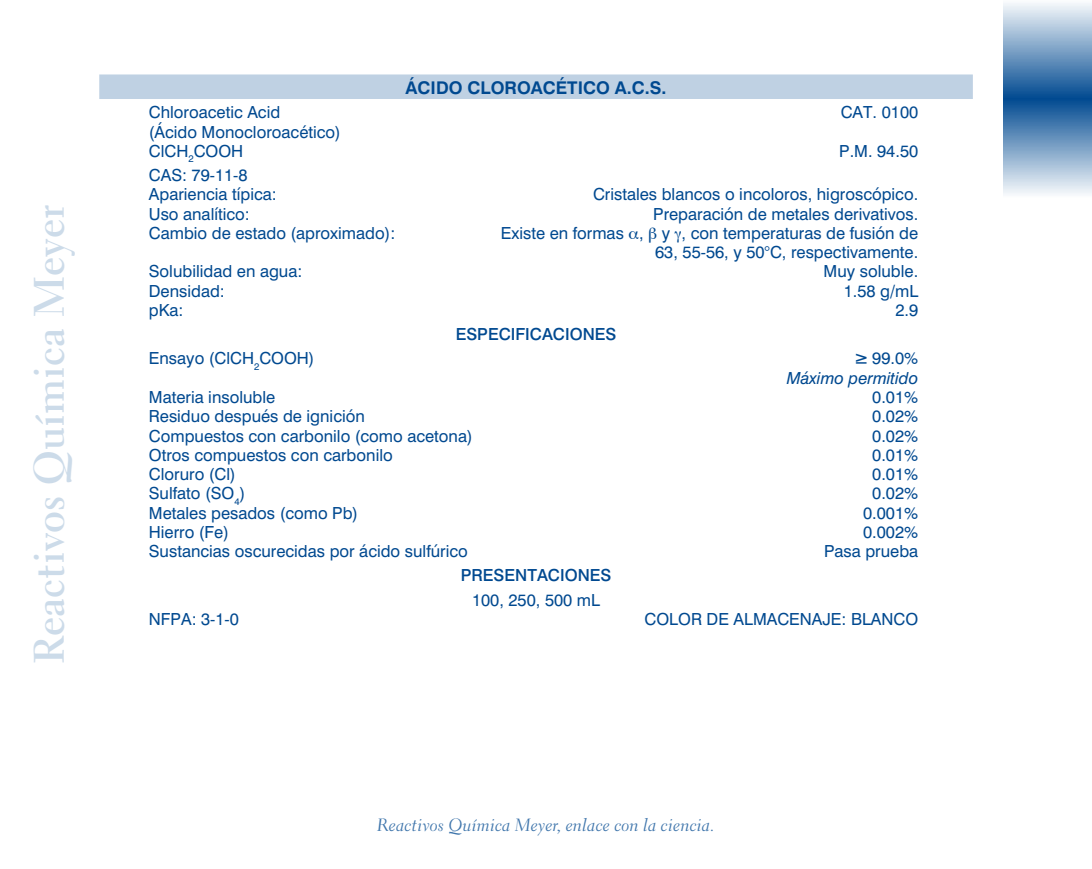
<style>
.page{position:relative;width:1092px;height:869px;background:#fff}
.page>*{position:absolute;margin:0;border:0;box-sizing:border-box;transform-origin:0 0}
.t1{font:42px "Transitional 521 BT Bold A";color:#ccdbe9}
.t2{font:17.5px "Transitional 521 BT Cursive A";color:#4076ac}
.t3{font:700 17.5px "Swiss 721 BT";color:#004990}
.t4{font:16.62px/19.2px "Swiss 721 BT";color:#004990}
.t5{font:500 16.62px "Swiss 721 BT";color:#004990}
.t6{font:italic 16.62px/19.2px "Swiss 721 BT";color:#004990;text-align:right}
.s1{font-style:normal}
</style>
<div class="page">
<svg style="left:1003px;top:3px;width:88px;height:191px;background:#7aa0c5"></svg>
<div style="left:99px;top:74px;width:873px;height:25px;background:#bfd1e3"></div>
<h1 class="t1" style="left:24px;top:664px;width:461px;rotate:-90deg">Reactivos Química Meyer</h1>
<p class="t3" style="left:405px;top:77px;width:24px">ÁCIDO</p>
<p class="t3" style="left:467px;top:77px;width:38px">CLORO</p>
<p class="t3" style="left:531px;top:77px;width:48px">ACÉTICO</p>
<p class="t3" style="left:615px;top:77px;width:53px">A.C.S.</p>
<p class="t4" style="left:149px;top:102px;width:133px">Chloroacetic Acid</p>
<p class="t4" style="left:840px;top:102px;width:79px">CAT. 0100</p>
<p class="t4" style="left:149px;top:122px;width:193px">(Ácido Monocloroacético)<br>ClCH<sub>2</sub>COOH</p>
<p class="t4" style="left:839px;top:141px;width:81px">P.M. 94.50</p>
<p class="t4" style="left:149px;top:165px;width:129px">CAS: 79-11-8<br>Apariencia típica:</p>
<p class="t4" style="left:593px;top:184px;width:327px">Cristales blancos o incoloros, higroscópico.</p>
<p class="t4" style="left:149px;top:204px;width:102px">Uso analítico:</p>
<p class="t4" style="left:653px;top:204px;width:266px">Preparación de metales derivativos.</p>
<p class="t4" style="left:149px;top:223px;width:248px">Cambio de estado (aproximado):</p>
<p class="t4" style="left:501px;top:223px;width:419px;text-align:right">Existe en formas , y , con temperaturas de fusión de<br>63, 55-56, y 50°C, respectivamente.</p>
<p class="t4" style="left:149px;top:261px;width:155px">Solubilidad en agua:</p>
<p class="t4" style="left:823px;top:261px;width:96px">Muy soluble.</p>
<p class="t4" style="left:149px;top:281px;width:77px">Densidad:</p>
<p class="t4" style="left:843px;top:281px;width:76px">1.58 g/mL</p>
<p class="t4" style="left:149px;top:300px;width:36px">pKa:</p>
<p class="t4" style="left:895px;top:300px;width:24px">2.9</p>
<p class="t5" style="left:455px;top:324px;width:162px">ESPECIFICACIONES</p>
<p class="t4" style="left:149px;top:348px;width:167px">Ensayo (ClCH<sub>2</sub>COOH)</p>
<p class="t6" style="left:786px;top:348px;width:133px">≥ <span class="s1">99.0%<br></span>Máximo permitido</p>
<p class="t4" style="left:149px;top:387px;width:128px">Materia insoluble</p>
<p class="t4" style="left:872px;top:387px;width:47px">0.01%</p>
<p class="t4" style="left:149px;top:406px;width:217px">Residuo después de ignición</p>
<p class="t4" style="left:872px;top:406px;width:47px">0.02%</p>
<p class="t4" style="left:149px;top:425px;width:325px">Compuestos con carbonilo (como acetona)</p>
<p class="t4" style="left:872px;top:425px;width:47px">0.02%</p>
<p class="t4" style="left:149px;top:445px;width:245px">Otros compuestos con carbonilo</p>
<p class="t4" style="left:872px;top:445px;width:47px">0.01%</p>
<p class="t4" style="left:149px;top:464px;width:88px">Cloruro (Cl)</p>
<p class="t4" style="left:872px;top:464px;width:47px">0.01%</p>
<p class="t4" style="left:149px;top:483px;width:98px">Sulfato (SO<sub>4</sub>)</p>
<p class="t4" style="left:872px;top:483px;width:47px">0.02%</p>
<p class="t4" style="left:149px;top:502px;width:211px">Metales pesados (como Pb)</p>
<p class="t4" style="left:863px;top:502px;width:57px">0.001%</p>
<p class="t4" style="left:149px;top:522px;width:82px">Hierro (Fe)</p>
<p class="t4" style="left:863px;top:522px;width:57px">0.002%</p>
<p class="t4" style="left:149px;top:541px;width:320px">Sustancias oscurecidas por ácido sulfúrico</p>
<p class="t4" style="left:824px;top:541px;width:96px">Pasa prueba</p>
<p class="t5" style="left:460px;top:565px;width:152px">PRESENTACIONES</p>
<p class="t4" style="left:472px;top:589px;width:130px">100, 250, 500 mL</p>
<p class="t4" style="left:149px;top:609px;width:91px">NFPA: 3-1-0</p>
<p class="t4" style="left:644px;top:609px;width:275px">COLOR DE ALMACENAJE: BLANCO</p>
<p class="t2" style="left:377px;top:814px;width:339px">Reactivos Química Meyer, enlace con la ciencia.</p>
</div>
